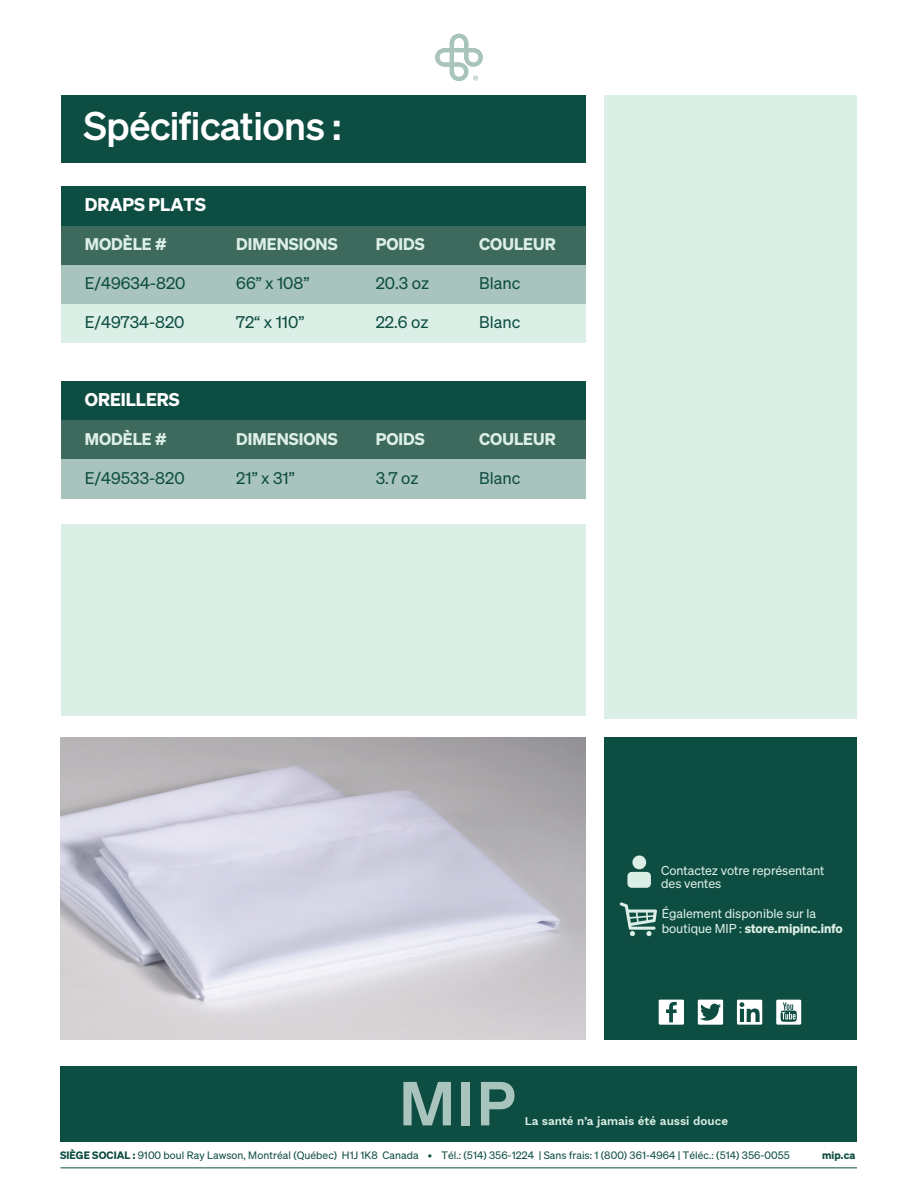
<style>
.page{position:relative;width:918px;height:1188px;background:#fff}
.page>*{position:absolute;margin:0;border:0;box-sizing:border-box;transform-origin:0 0}
.t1{font:39px "Sohne Kraftig";letter-spacing:-.01em;color:#fff}
.t2{font:18px "Sohne Dreiviertelfett";color:#fff}
.t3{font:16.5px "Sohne Buch";color:#0e4d42}
.t4{font:16.5px "Sohne Dreiviertelfett";color:#dcefe6}
.t5{font:12.6px/12.6px "Sohne Buch";color:#dcefe6}
.t6{font:12.6px "Sohne Dreiviertelfett";color:#dcefe6}
.t7{font:600 11.7px "Work Sans";color:#dcefe6}
.t8{font:10.5px "Sohne Buch";letter-spacing:.005em;color:#0e4d42}
.t9{font:10.5px "Sohne Dreiviertelfett";color:#0e4d42}
.s1{font-family:"Sohne Buch"}
.s2{font-family:"Sohne Dreiviertelfett"}
</style>
<div class="page">
<div style="left:604px;top:737px;width:253px;height:303px;background:#0e4d42"></div>
<div style="left:604px;top:95px;width:253px;height:623px;background:#dcefe6"></div>
<div style="left:61px;top:524px;width:524px;height:192px;background:#dcefe6"></div>
<div style="left:61px;top:95px;width:524px;height:67px;background:#0e4d42"></div>
<div style="left:61px;top:303px;width:525px;height:39px;background:#dcefe6"></div>
<div style="left:61px;top:264px;width:525px;height:39px;background:#a9c4bc"></div>
<div style="left:61px;top:382px;width:525px;height:39px;background:#0e4d42"></div>
<div style="left:61px;top:421px;width:525px;height:39px;background:#3e695d"></div>
<div style="left:61px;top:460px;width:525px;height:39px;background:#a9c4bc"></div>
<div style="left:61px;top:225px;width:525px;height:39px;background:#3e695d"></div>
<div style="left:61px;top:186px;width:525px;height:39px;background:#0e4d42"></div>
<img style="left:61px;top:737px;width:524px;height:303px">
<div style="left:61px;top:1066px;width:796px;height:76px;background:#0e4d42"></div>
<svg style="left:403px;top:1082px;width:48px;height:43px"></svg>
<div style="left:462px;top:1082px;width:8px;height:43px;background:#a9c4bc"></div>
<svg style="left:481px;top:1082px;width:34px;height:43px"></svg>
<hr style="left:61px;top:1168px;width:796px;height:1px;background:#0e4d42">
<svg style="left:698px;top:1000px;width:25px;height:25px"></svg>
<svg style="left:659px;top:1000px;width:25px;height:25px"></svg>
<svg style="left:737px;top:1000px;width:25px;height:25px"></svg>
<svg style="left:776px;top:1000px;width:25px;height:25px"></svg>
<div style="left:632px;top:855px;width:14px;height:14px;background:#dcefe6;border-radius:50%"></div>
<div style="left:627px;top:872px;width:24px;height:16px;background:#dcefe6;border-radius:4px"></div>
<svg style="left:620px;top:902px;width:37px;height:34px"></svg>
<svg style="left:435px;top:34px;width:48px;height:47px"></svg>
<h1 class="t1" style="left:84px;top:101px;width:259px">Spécifications :</h1>
<h2 class="t2" style="left:85px;top:193px;width:123px">DRAPS PLATS</h2>
<h3 class="t4" style="left:85px;top:233px;width:83px">MODÈLE #</h3>
<h3 class="t4" style="left:236px;top:233px;width:103px">DIMENSIONS</h3>
<h3 class="t4" style="left:376px;top:233px;width:50px">POIDS</h3>
<h3 class="t4" style="left:479px;top:233px;width:78px">COULEUR</h3>
<h3 class="t3" style="left:85px;top:273px;width:102px">E/49634-820</h3>
<h3 class="t3" style="left:236px;top:273px;width:75px">66” x 108”</h3>
<h3 class="t3" style="left:376px;top:273px;width:55px">20.3 oz</h3>
<h3 class="t3" style="left:479px;top:273px;width:43px">Blanc</h3>
<h3 class="t3" style="left:85px;top:312px;width:101px">E/49734-820</h3>
<h3 class="t3" style="left:236px;top:312px;width:70px">72“ x 110”</h3>
<h3 class="t3" style="left:376px;top:312px;width:54px">22.6 oz</h3>
<h3 class="t3" style="left:479px;top:312px;width:43px">Blanc</h3>
<h2 class="t2" style="left:85px;top:388px;width:96px">OREILLERS</h2>
<h3 class="t4" style="left:85px;top:428px;width:83px">MODÈLE #</h3>
<h3 class="t4" style="left:236px;top:428px;width:103px">DIMENSIONS</h3>
<h3 class="t4" style="left:376px;top:428px;width:50px">POIDS</h3>
<h3 class="t4" style="left:479px;top:428px;width:78px">COULEUR</h3>
<h3 class="t3" style="left:85px;top:468px;width:101px">E/49533-820</h3>
<h3 class="t3" style="left:236px;top:468px;width:60px">21” x 31”</h3>
<h3 class="t3" style="left:376px;top:468px;width:44px">3.7 oz</h3>
<h3 class="t3" style="left:479px;top:468px;width:43px">Blanc</h3>
<p class="t5" style="left:661px;top:864px;width:165px">Contactez votre représentant des ventes</p>
<p class="t5" style="left:662px;top:907px;width:156px">Également disponible sur la</p>
<p class="t6" style="left:662px;top:920px;width:183px"><span class="s1">boutique MIP :</span> store.mipinc.info</p>
<p class="t7" style="left:525px;top:1113px;width:205px">La santé n’a jamais été aussi douce</p>
<p class="t8" style="left:60px;top:1149px;width:731px"><span class="s2">SIÈGE SOCIAL :</span> 9100 boul Ray Lawson, Montréal (Québec) H1J 1K8 Canada • Tél.: (514) 356-1224 | Sans frais: 1 (800) 361-4964 | Téléc.: (514) 356-0055</p>
<p class="t9" style="left:822px;top:1148px;width:35px">mip.ca</p>
</div>
